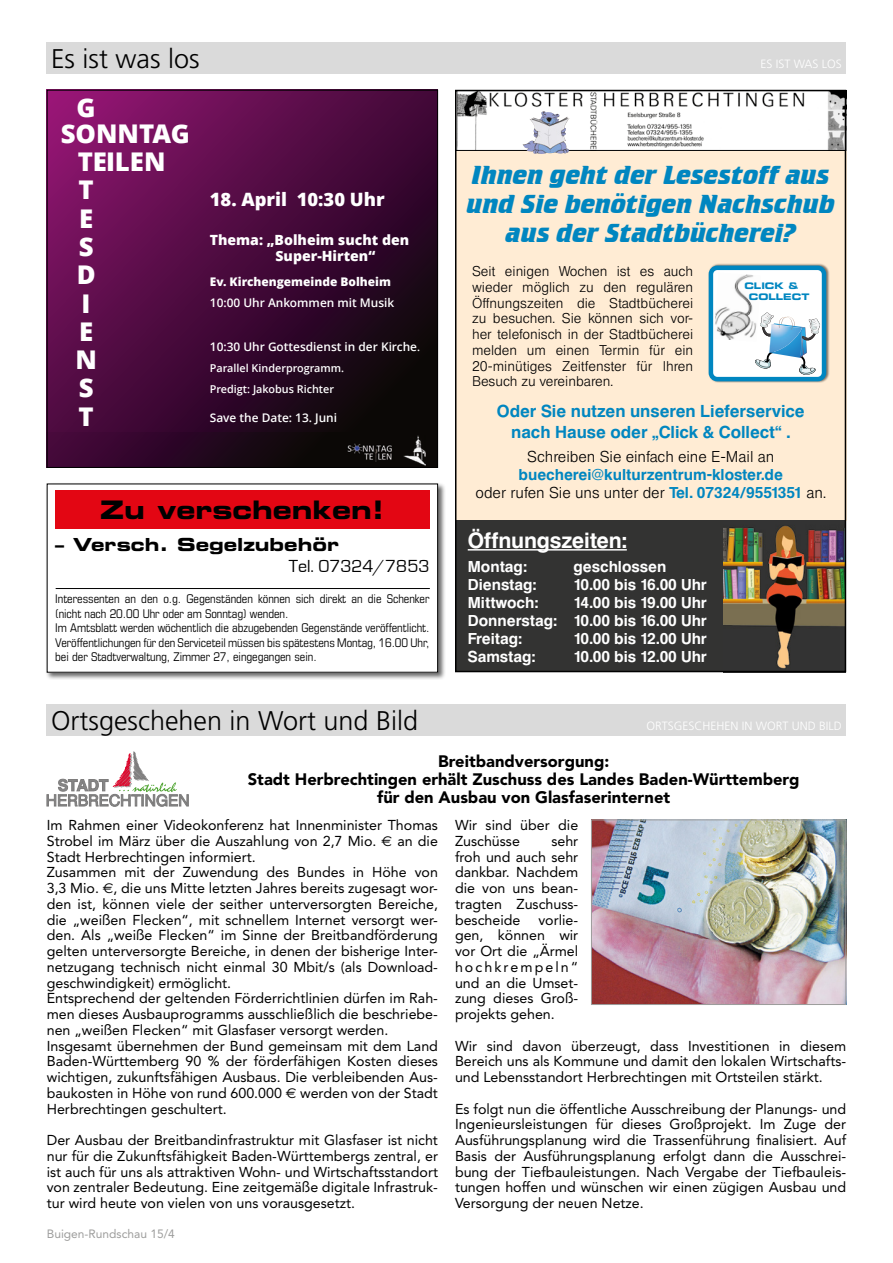
<style>
.page{position:relative;width:893px;height:1263px;background:#fff}
.page>*{position:absolute;margin:0;border:0;box-sizing:border-box;transform-origin:0 0}
.t1{font:27px/28.5px "Crillee Bold Italic Let Plain";color:#0086c0;text-align:center}
.t2{font:300 27px "Frutiger";color:#000}
.t3{font:800 25.8px/28.3px "Open Sans";color:#fff}
.t4{font:25.5px "Eurostile Bold Extended Two";color:#000}
.t5{font:500 21px "Europa SB";letter-spacing:-.01em;color:#fff}
.t6{font:800 18.45px "Open Sans";color:#fff}
.t7{font:18px "Eurostile Bold Extended Two";color:#000}
.t8{font:18px "Eurostile";color:#000}
.t9{font:900 16.5px/18px "Avenir";color:#000;text-align:center}
.t10{font:500 16.5px/21px "Europa SB";color:#0086c0;text-align:center}
.t11{font:500 15px/18px "Europa SB";color:#fff;text-align:justify}
.t12{font:500 15px/18px "Europa SB";color:#0086c0;text-align:center}
.t13{font:300 15px "Europa SB";color:#000}
.t14{font:14.25px/15.8px "Avenir";color:#000;text-align:justify}
.t15{font:800 14.1px/16.2px "Open Sans";color:#fff}
.t16{font:300 13.5px/15.8px "Europa SB";color:#000;text-align:justify}
.t17{font:condensed 12px/14.4px "Eurostile";letter-spacing:-.005em;color:#000}
.t18{font:300 12px "Frutiger";color:#fff}
.t19{font:12px "Avenir";color:#9d9d9c}
.t20{font:600 11.85px "Open Sans";color:#fff}
.t21{font:800 11.85px "Open Sans";color:#fff}
.t22{font:600 10.8px/21.1px "Open Sans";color:#fff}
.t23{font:9px/10.8px "Eurostile Bold Extended Two";color:#0086c0}
.s1{font-size:10.8px}
.s2{font-weight:300;color:#000}
.s3{font-family:"Euro Sans"}
</style>
<div class="page">
<div style="left:47px;top:704px;width:799px;height:32px;background:#dadada"></div>
<svg style="left:47px;top:751px;width:142px;height:55px"></svg>
<img style="left:593px;top:821px;width:251px;height:182px">
<div style="left:591px;top:819px;width:255px;height:186px;border:1px solid #9d9d9c"></div>
<div style="left:455px;top:151px;width:391px;height:370px;background:#ffecd4"></div>
<img style="left:458px;top:93px;width:385px;height:56px">
<div style="left:455px;top:90px;width:391px;height:61px;border:1px solid #000"></div>
<div style="left:725px;top:109px;width:83px;height:40px;background:#fff"></div>
<img style="left:522px;top:112px;width:40px;height:42px">
<div style="left:455px;top:521px;width:268px;height:151px;background:#333332"></div>
<img style="left:723px;top:521px;width:120px;height:148px">
<hr style="left:468px;top:549px;width:159px;height:1px;background:#fff">
<div style="left:708px;top:264px;width:121px;height:119px;background:#000;opacity:.5"></div>
<div style="left:711px;top:268px;width:113px;height:111px;background:#fff;border-radius:6px"></div>
<div style="left:709px;top:266px;width:117px;height:115px;border:4px solid #0086c0;border-radius:6px"></div>
<img style="left:715px;top:274px;width:40px;height:66px">
<svg style="left:755px;top:312px;width:65px;height:63px"></svg>
<div style="left:455px;top:90px;width:391px;height:582px;border:2px solid #000"></div>
<div style="left:47px;top:43px;width:799px;height:31px;background:#dadada"></div>
<div style="left:45px;top:482px;width:401px;height:198px;background:#000;opacity:.6"></div>
<div style="left:47px;top:484px;width:391px;height:188px;background:#fff"></div>
<div style="left:55px;top:490px;width:374px;height:38px;background:#e30613"></div>
<hr style="left:56px;top:588px;width:374px;height:1px;background:#000">
<svg style="left:49px;top:92px;width:387px;height:341px;background:#480a3b"></svg>
<div style="left:47px;top:433px;width:391px;height:35px;background:linear-gradient(to right,#400638,#000900)"></div>
<img style="left:345px;top:442px;width:49px;height:19px">
<img style="left:403px;top:435px;width:22px;height:30px">
<div style="left:47px;top:90px;width:391px;height:378px;border:1px solid #000"></div>
<h1 class="t2" style="left:51px;top:43px;width:150px">Es ist was los</h1>
<p class="t18" style="left:760px;top:57px;width:83px">ES IST WAS LOS</p>
<h2 class="t3" style="left:61px;top:93px;width:131px;line-height:25.8px;text-indent:16px">G<br>SONNTAG</h2>
<h2 class="t3" style="left:75px;top:146px;width:92px">TEILEN<br>T<br>E<br>S<br>D<br>I<br>E<br>N<br>S<br>T</h2>
<h2 class="t3" style="left:75px;top:124px;width:92px">TEILEN<br>T<br>E<br>S<br>D<br>I<br>E<br>N<br>S<br>T</h2>
<p class="t6" style="left:210px;top:185px;width:176px">18. April 10:30 Uhr</p>
<p class="t15" style="left:275px;top:231px;width:135px;text-indent:-66px">Thema: „Bolheim sucht den<br>Super-Hirten“</p>
<p class="t21" style="left:210px;top:272px;width:183px">Ev. Kirchengemeinde Bolheim</p>
<p class="t20" style="left:210px;top:294px;width:186px">10:00 Uhr Ankommen mit Musik</p>
<p class="t20" style="left:210px;top:339px;width:212px">10:30 Uhr Gottesdienst in der Kirche<span class="s1">.</span></p>
<p class="t22" style="left:210px;top:358px;width:136px">Parallel Kinderprogramm.<br>Predigt: Jakobus Richter</p>
<p class="t20" style="left:210px;top:410px;width:129px">Save the Date: 13. Juni</p>
<p class="t15" style="left:275px;top:224px;width:101px">Super-Hirten“</p>
<p class="t21" style="left:210px;top:250px;width:183px">Ev. Kirchengemeinde Bolheim</p>
<p class="t20" style="left:210px;top:272px;width:186px">10:00 Uhr Ankommen mit Musik</p>
<p class="t22" style="left:210px;top:335px;width:136px">Parallel Kinderprogramm.<br>Predigt: Jakobus Richter</p>
<p class="t20" style="left:210px;top:387px;width:129px">Save the Date: 13. Juni</p>
<h3 class="t4" style="left:100px;top:492px;width:286px">Zu verschenken!</h3>
<p class="t7" style="left:55px;top:532px;width:285px">– Versch. Segelzubehör</p>
<p class="t8" style="left:289px;top:557px;width:142px">Tel. 07324/7853</p>
<p class="t17" style="left:55px;top:592px;width:376px">Interessenten an den o.g. Gegenständen können sich direkt an die Schenker (nicht nach 20.00 Uhr oder am Sonntag) wenden.<br>Im Amtsblatt werden wöchentlich die abzugebenden Gegenstände veröffentlicht.<br>Veröffentlichungen für den Serviceteil müssen bis spätestens Montag, 16.00 Uhr, bei der Stadtverwaltung, Zimmer 27, eingegangen sein.</p>
<h1 class="t1" style="left:466px;top:161px;width:370px">Ihnen geht der Lesestoff aus und Sie benötigen Nachschub aus der Stadtbücherei?</h1>
<p class="t16" style="left:472px;top:264px;width:223px">Seit einigen Wochen ist es auch wieder möglich zu den regulären Öffnungszeiten die Stadtbücherei zu besuchen. Sie können sich vor&shy;her telefonisch in der Stadtbücherei melden um einen Termin für ein 20-minütiges Zeitfenster für Ihren Besuch zu vereinbaren.</p>
<p class="t23" style="left:749px;top:280px;width:62px;text-indent:-4px">CLICK &amp;<br>COLLECT</p>
<p class="t10" style="left:497px;top:401px;width:309px">Oder Sie nutzen unseren Lieferservice nach Hause oder „Click &amp; Collect“ .</p>
<p class="t13" style="left:527px;top:447px;width:248px">Schreiben Sie einfach eine E-Mail an</p>
<p class="t12" style="left:475px;top:466px;width:352px">buecherei@kulturzentrum-kloster.de<br><span class="s2">oder rufen Sie uns unter der</span> Tel. 07324/9551351 <span class="s2">an.</span></p>
<h3 class="t5" style="left:468px;top:527px;width:161px">Öffnungszeiten:</h3>
<p class="t11" style="left:468px;top:558px;width:61px">Montag:</p>
<p class="t11" style="left:573px;top:558px;width:94px">geschlossen</p>
<p class="t11" style="left:468px;top:576px;width:70px">Dienstag:</p>
<p class="t11" style="left:573px;top:576px;width:135px">10.00 bis 16.00 Uhr</p>
<p class="t11" style="left:468px;top:594px;width:72px">Mittwoch:</p>
<p class="t11" style="left:468px;top:594px;width:241px;text-indent:106px">14.00 bis 19.00 Uhr Donnerstag: 10.00 bis 16.00 Uhr Freitag:</p>
<p class="t11" style="left:573px;top:630px;width:135px">10.00 bis 12.00 Uhr</p>
<p class="t11" style="left:468px;top:648px;width:69px">Samstag:</p>
<p class="t11" style="left:573px;top:648px;width:135px">10.00 bis 12.00 Uhr</p>
<h1 class="t2" style="left:51px;top:705px;width:369px">Ortsgeschehen in Wort und Bild</h1>
<p class="t18" style="left:646px;top:719px;width:197px">ORTSGESCHEHEN IN WORT UND BILD</p>
<p class="t9" style="left:248px;top:752px;width:553px">Breitbandversorgung:<br>Stadt Herbrechtingen erhält Zuschuss des Landes Baden-Württemberg für den Ausbau von Glasfaserinternet</p>
<p class="t14" style="left:47px;top:817px;width:393px;text-align:left">Im Rahmen einer Videokonferenz hat Innenminister Thomas Strobel im März über die Auszahlung von 2,7 Mio. <span class="s3">E</span> an die Stadt Herbrechtingen informiert.<br>Zusammen mit der Zuwendung des Bundes in Höhe von 3,3 Mio. <span class="s3">E</span>, die uns Mitte letzten Jahres bereits zugesagt wor&shy;den ist, können viele der seither unterversorgten Bereiche, die „weißen Flecken“, mit schnellem Internet versorgt wer&shy;den. Als „weiße Flecken“ im Sinne der Breitbandförderung gelten unterversorgte Bereiche, in denen der bisherige Inter&shy;netzugang technisch nicht einmal 30 Mbit/s (als Download&shy;geschwindigkeit) ermöglicht.<br>Entsprechend der geltenden Förderrichtlinien dürfen im Rah&shy;men dieses Ausbauprogramms ausschließlich die beschriebe&shy;nen „weißen Flecken“ mit Glasfaser versorgt werden.<br>Insgesamt übernehmen der Bund gemeinsam mit dem Land Baden-Württemberg 90 % der förderfähigen Kosten dieses wichtigen, zukunftsfähigen Ausbaus. Die verbleibenden Aus&shy;baukosten in Höhe von rund 600.000 <span class="s3">E</span> werden von der Stadt Herbrechtingen geschultert.</p>
<p class="t14" style="left:47px;top:1132px;width:393px">Der Ausbau der Breitbandinfrastruktur mit Glasfaser ist nicht nur für die Zukunftsfähigkeit Baden-Württembergs zentral, er ist auch für uns als attraktiven Wohn- und Wirtschaftsstandort von zentraler Bedeutung. Eine zeitgemäße digitale Infrastruk&shy;tur wird heute von vielen von uns vorausgesetzt.</p>
<p class="t19" style="left:47px;top:1227px;width:130px">Buigen-Rundschau 15/4</p>
<p class="t14" style="left:455px;top:817px;width:125px">Wir sind über die<br>Zuschüsse</p>
<p class="t14" style="left:455px;top:833px;width:125px;text-indent:96px">sehr froh und auch sehr dankbar. Nachdem die von uns bean&shy;tragten Zuschuss&shy;bescheide</p>
<p class="t14" style="left:455px;top:912px;width:125px;text-indent:83px">vorlie&shy;gen, können wir vor Ort die „Ärmel hochkrempeln“ und an die Umset&shy;zung dieses Groß&shy;projekts gehen.</p>
<p class="t14" style="left:455px;top:1038px;width:393px">Wir sind davon überzeugt, dass Investitionen in diesem Bereich uns als Kommune und damit den lokalen Wirtschafts&shy;und Lebensstandort Herbrechtingen mit Ortsteilen stärkt.</p>
<p class="t14" style="left:455px;top:1101px;width:393px">Es folgt nun die öffentliche Ausschreibung der Planungs- und Ingenieursleistungen für dieses Großprojekt. Im Zuge der Ausführungsplanung wird die Trassenführung finalisiert. Auf Basis der Ausführungsplanung erfolgt dann die Ausschrei&shy;bung der Tiefbauleistungen. Nach Vergabe der Tiefbauleis&shy;tungen hoffen und wünschen wir einen zügigen Ausbau und Versorgung der neuen Netze.</p>
</div>
